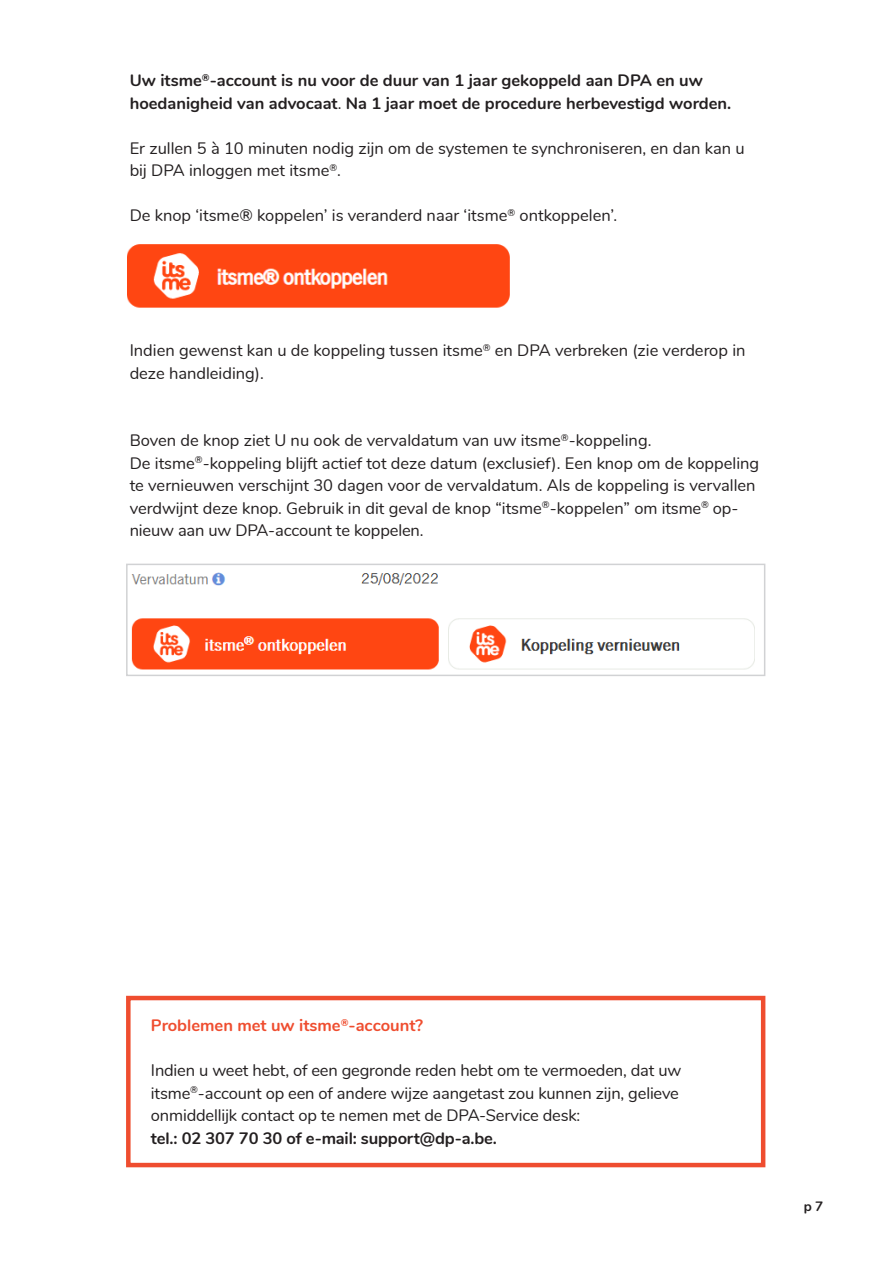
<style>
.page{position:relative;width:893px;height:1263px;background:#fff}
.page>*{position:absolute;margin:0;border:0;box-sizing:border-box;transform-origin:0 0}
.t1{font:16.5px/22.5px "Nunito";color:#231f20}
.t2{font:700 16.5px "Nunito";color:#231f20}
.t3{font:700 16.5px "Nunito";color:#ef4d2f}
.t4{font:700 13.5px "Nunito";color:#231f20}
.s1{font-weight:400}
</style>
<div class="page">
<div style="left:126px;top:996px;width:639px;height:171px;border:4px solid #ef4d2f"></div>
<img style="left:128px;top:244px;width:382px;height:64px">
<img style="left:131px;top:572px;width:624px;height:98px">
<div style="left:126px;top:564px;width:639px;height:112px;border:2px solid #d1d2d4"></div>
<p class="t2" style="left:130px;top:68px;width:575px">Uw itsme<sup>®</sup>-account is nu voor de duur van 1 jaar gekoppeld aan DPA en uw</p>
<p class="t2" style="left:130px;top:91px;width:603px">hoedanigheid van advocaat<span class="s1">.</span> Na 1 jaar moet de procedure herbevestigd worden.</p>
<p class="t1" style="left:130px;top:136px;width:616px">Er zullen 5 à 10 minuten nodig zijn om de systemen te synchroniseren, en dan kan u bij DPA inloggen met itsme<sup>®</sup>.</p>
<p class="t1" style="left:130px;top:203px;width:489px">De knop ‘itsme® koppelen’ is veranderd naar ‘itsme<sup>®</sup> ontkoppelen’.</p>
<p class="t1" style="left:130px;top:338px;width:617px">Indien gewenst kan u de koppeling tussen itsme<sup>®</sup> en DPA verbreken (zie verderop in deze handleiding).</p>
<p class="t1" style="left:130px;top:428px;width:523px">Boven de knop ziet U nu ook de vervaldatum van uw itsme<sup>®</sup>-koppeling.</p>
<p class="t1" style="left:130px;top:451px;width:631px">De itsme<sup>®</sup>-koppeling blijft actief tot deze datum (exclusief). Een knop om de koppeling te vernieuwen verschijnt 30 dagen voor de vervaldatum. Als de koppeling is vervallen verdwijnt deze knop. Gebruik in dit geval de knop “itsme<sup>®</sup>-koppelen” om itsme<sup>®</sup> op&shy;nieuw aan uw DPA-account te koppelen.</p>
<p class="t3" style="left:151px;top:1013px;width:274px">Problemen met uw itsme<sup>®</sup>-account?</p>
<p class="t1" style="left:151px;top:1058px;width:532px">Indien u weet hebt, of een gegronde reden hebt om te vermoeden, dat uw itsme<sup>®</sup>-account op een of andere wijze aangetast zou kunnen zijn, gelieve</p>
<p class="t1" style="left:151px;top:1103px;width:431px">onmiddellijk contact op te nemen met de DPA-Service desk:</p>
<p class="t2" style="left:151px;top:1126px;width:347px">tel.: 02 307 70 30 of e-mail: support@dp-a.be.</p>
<p class="t4" style="left:804px;top:1197px;width:21px">p 7</p>
</div>
